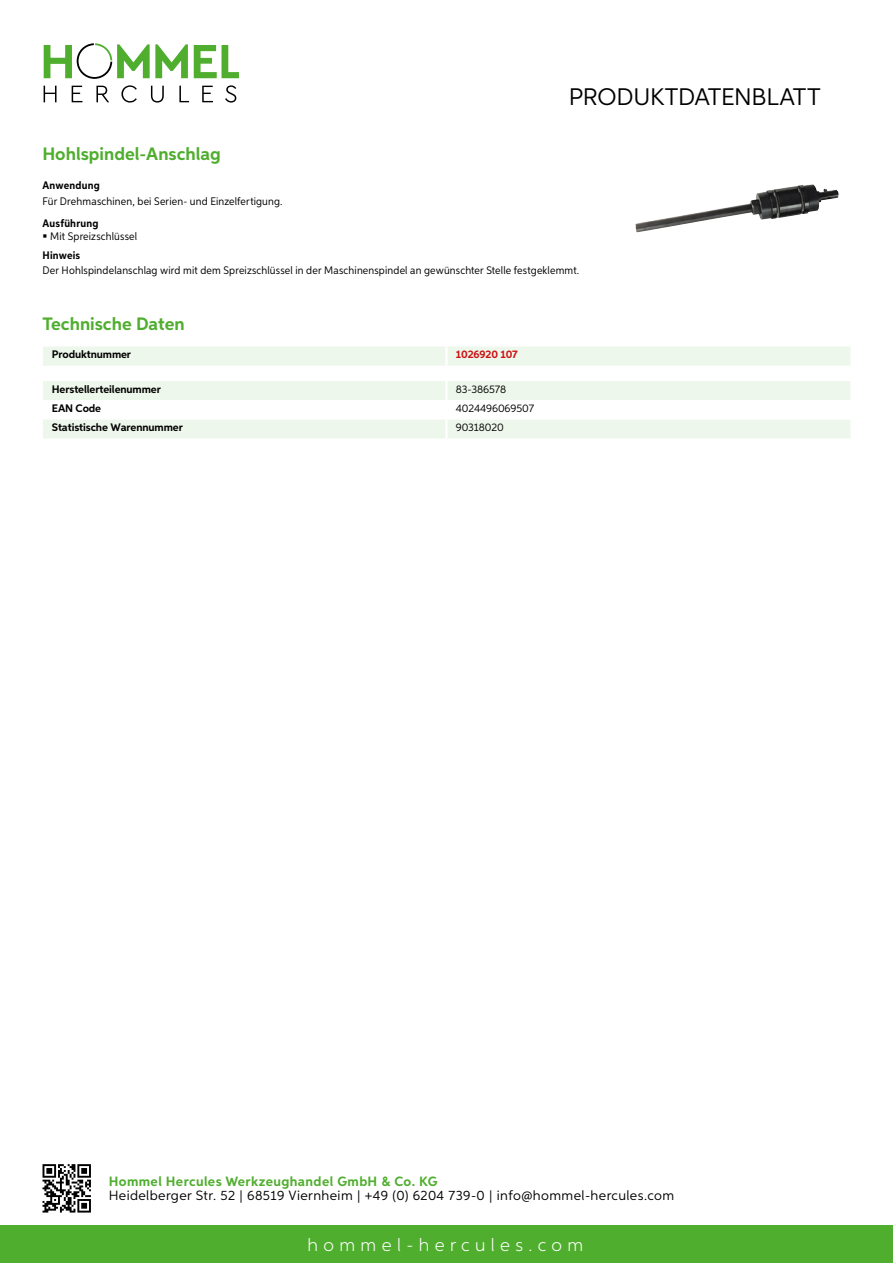
<style>
.page{position:relative;width:893px;height:1263px;background:#fff}
.page>*{position:absolute;margin:0;border:0;box-sizing:border-box;transform-origin:0 0}
.t1{font:24px "Aspira";letter-spacing:-.01em;color:#000}
.t2{font:700 18px "Aspira";color:#50ae2f}
.t3{font:300 18px "Aspira";letter-spacing:.3em;color:#fff}
.t4{font:13.5px "Aspira";letter-spacing:.03em;color:#000}
.t5{font:700 13.5px "Aspira";letter-spacing:.03em;color:#50ae2f}
.t6{font:10.95px "Aspira Nar";letter-spacing:.015em;color:#000}
.t7{font:700 10.95px "Aspira";letter-spacing:-.01em;color:#000}
.t8{font:10.95px "Aspira";letter-spacing:-.01em;color:#000}
.t9{font:700 10.95px "Aspira Nar";letter-spacing:.02em;color:#000}
.t10{font:700 10.95px "Aspira";letter-spacing:-.01em;color:#cd1013}
</style>
<div class="page">
<div style="left:0;top:1226px;width:893px;height:37px;background:#50ae2f"></div>
<svg style="left:43px;top:1164px;width:48px;height:48px"></svg>
<svg style="left:194px;top:45px;width:45px;height:33px"></svg>
<svg style="left:44px;top:43px;width:144px;height:36px"></svg>
<svg style="left:44px;top:86px;width:13px;height:16px"></svg>
<svg style="left:72px;top:86px;width:10px;height:16px"></svg>
<svg style="left:96px;top:86px;width:13px;height:16px"></svg>
<svg style="left:121px;top:85px;width:16px;height:18px"></svg>
<svg style="left:151px;top:86px;width:13px;height:17px"></svg>
<svg style="left:179px;top:86px;width:10px;height:16px"></svg>
<svg style="left:202px;top:86px;width:11px;height:16px"></svg>
<svg style="left:225px;top:85px;width:11px;height:18px"></svg>
<div style="left:43px;top:347px;width:807px;height:19px;background:#eef7eb"></div>
<hr style="left:445px;top:347px;width:3px;height:19px;background:#fff">
<svg style="left:43px;top:381px;width:807px;height:57px"></svg>
<hr style="left:445px;top:419px;width:3px;height:19px;background:#fff">
<img style="left:635px;top:184px;width:204px;height:48px">
<h1 class="t1" style="left:569px;top:82px;width:253px">Produktdatenblatt</h1>
<h2 class="t2" style="left:43px;top:142px;width:180px">Hohlspindel-Anschlag</h2>
<p class="t9" style="left:43px;top:179px;width:59px">Anwendung</p>
<p class="t6" style="left:43px;top:194px;width:242px">Für Drehmaschinen, bei Serien- und Einzelfertigung.</p>
<p class="t9" style="left:43px;top:216px;width:58px">Ausführung</p>
<p class="t6" style="left:50px;top:229px;width:89px">Mit Spreizschlüssel</p>
<p class="t9" style="left:43px;top:248px;width:39px">Hinweis</p>
<p class="t6" style="left:43px;top:264px;width:538px">Der Hohlspindelanschlag wird mit dem Spreizschlüssel in der Maschinenspindel an gewünschter Stelle festgeklemmt.</p>
<h2 class="t2" style="left:43px;top:312px;width:144px">Technische Daten</h2>
<p class="t7" style="left:52px;top:348px;width:81px">Produktnummer</p>
<p class="t10" style="left:456px;top:348px;width:64px">1026920 107</p>
<p class="t7" style="left:52px;top:382px;width:111px">Herstellerteilenummer</p>
<p class="t8" style="left:456px;top:383px;width:52px">83-386578</p>
<p class="t7" style="left:52px;top:402px;width:51px">EAN Code</p>
<p class="t8" style="left:456px;top:402px;width:80px">4024496069507</p>
<p class="t7" style="left:52px;top:421px;width:132px">Statistische Warennummer</p>
<p class="t8" style="left:456px;top:421px;width:49px">90318020</p>
<p class="t5" style="left:109px;top:1172px;width:330px">Hommel Hercules Werkzeughandel GmbH &amp; Co. KG</p>
<p class="t4" style="left:109px;top:1187px;width:567px">Heidelberger Str. 52 | 68519 Viernheim | +49 (0) 6204 739-0 | info@hommel-hercules.com</p>
<h2 class="t3" style="left:307px;top:1234px;width:277px">hommel-hercules.com</h2>
</div>
